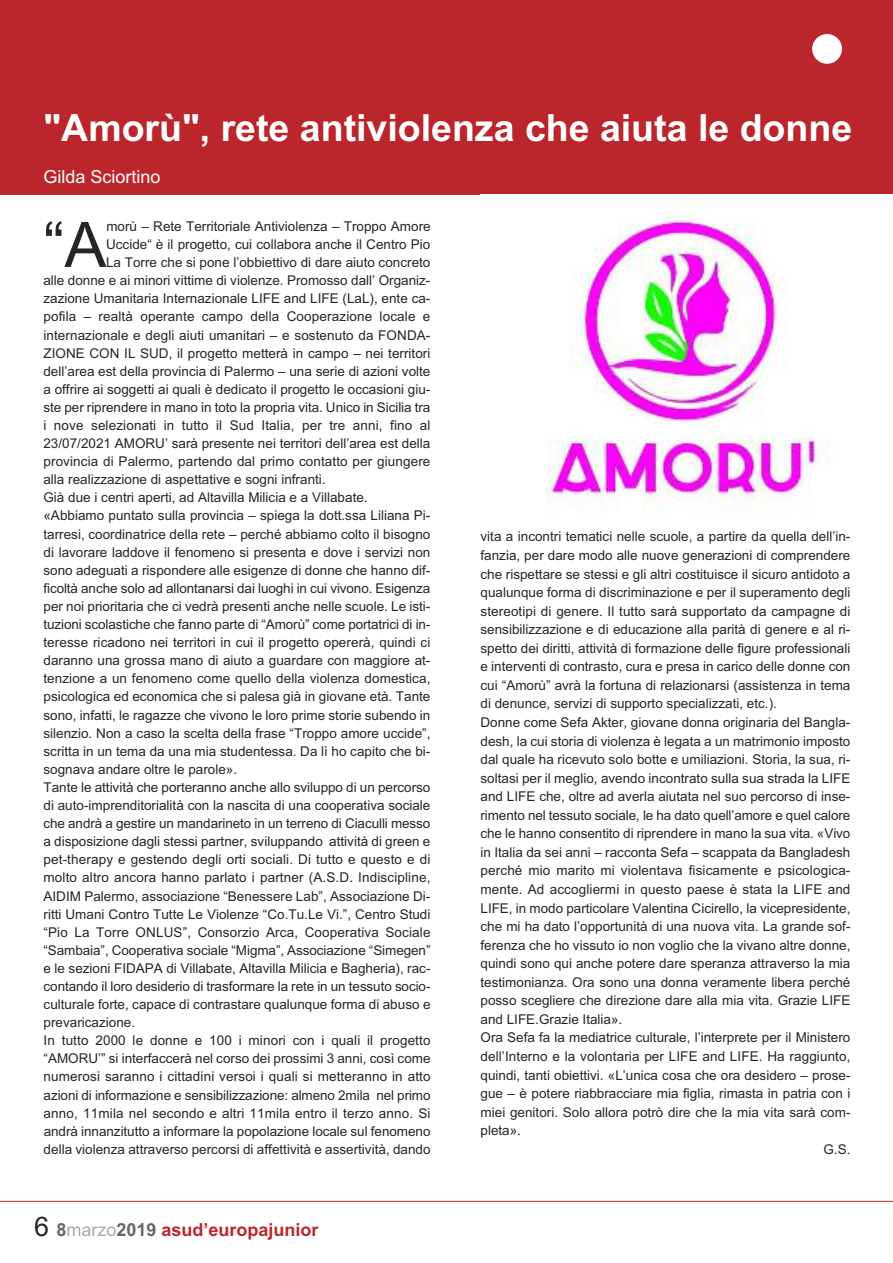
<style>
.page{position:relative;width:893px;height:1263px;background:#fff}
.page>*{position:absolute;margin:0;border:0;box-sizing:border-box;transform-origin:0 0}
.t1{font:62.85px "Arial";color:#272627}
.t2{font:700 37.5px "Arial";color:#fff}
.t3{font:700 18px "Arial";color:#bb262c}
.t4{font:18px "Arial";color:#fff}
.t5{font:13.5px "Arial";color:#272627}
.s1{font-weight:400;font-size:27px;color:#272627}
.s2{color:#666}
.s3{font-weight:400;color:#a9a9a9}
</style>
<div class="page">
<div style="left:0;top:0;width:893px;height:194px;background:#bb262c"></div>
<div style="left:812px;top:34px;width:30px;height:30px;background:#fff;border-radius:50%"></div>
<img style="left:545px;top:205px;width:288px;height:308px">
<hr style="left:0;top:1201px;width:893px;height:1px;background:#bb262c">
<h2 class="t2" style="left:43px;top:106px;width:810px">"Amorù", rete antiviolenza che aiuta le donne</h2>
<h3 class="t4" style="left:43px;top:167px;width:119px">Gilda Sciortino</h3>
<h1 class="t1" style="left:43px;top:208px;width:64px">“A</h1>
<p class="t5" style="left:106px;top:218px;width:326px">morù – Rete Territoriale Antiviolenza – Troppo Amore</p>
<p class="t5" style="left:106px;top:236px;width:326px">Uccide“ è il progetto, cui collabora anche il Centro Pio</p>
<p class="t5" style="left:106px;top:255px;width:326px">La Torre che si pone l’obbiettivo di dare aiuto concreto</p>
<p class="t5" style="left:43px;top:273px;width:388px">alle donne e ai minori vittime di violenze. Promosso dall’ Organiz-</p>
<p class="t5" style="left:43px;top:291px;width:388px">zazione Umanitaria Internazionale LIFE and LIFE (LaL), ente ca-</p>
<p class="t5" style="left:43px;top:309px;width:388px">pofila – realtà operante campo della Cooperazione locale e</p>
<p class="t5" style="left:43px;top:327px;width:388px">internazionale e degli aiuti umanitari – e sostenuto da FONDA-</p>
<p class="t5" style="left:43px;top:345px;width:388px">ZIONE CON IL SUD, il progetto metterà in campo – nei territori</p>
<p class="t5" style="left:43px;top:363px;width:388px">dell’area est della provincia di Palermo – una serie di azioni volte</p>
<p class="t5" style="left:43px;top:381px;width:388px">a offrire ai soggetti ai quali è dedicato il progetto le occasioni giu-</p>
<p class="t5" style="left:43px;top:399px;width:388px">ste per riprendere in mano in toto la propria vita. Unico in Sicilia tra</p>
<p class="t5" style="left:43px;top:417px;width:388px">i nove selezionati in tutto il Sud Italia, per tre anni, fino al</p>
<p class="t5" style="left:43px;top:435px;width:388px">23/07/2021 AMORU’ sarà presente nei territori dell’area est della</p>
<p class="t5" style="left:43px;top:454px;width:388px">provincia di Palermo, partendo dal primo contatto per giungere</p>
<p class="t5" style="left:43px;top:472px;width:284px">alla realizzazione di aspettative e sogni infranti.</p>
<p class="t5" style="left:43px;top:490px;width:326px">Già due i centri aperti, ad Altavilla Milicia e a Villabate.</p>
<p class="t5" style="left:43px;top:508px;width:388px">«Abbiamo puntato sulla provincia – spiega la dott.ssa Liliana Pi-</p>
<p class="t5" style="left:43px;top:526px;width:388px">tarresi, coordinatrice della rete – perché abbiamo colto il bisogno</p>
<p class="t5" style="left:43px;top:544px;width:388px">di lavorare laddove il fenomeno si presenta e dove i servizi non</p>
<p class="t5" style="left:43px;top:562px;width:388px">sono adeguati a rispondere alle esigenze di donne che hanno dif-</p>
<p class="t5" style="left:43px;top:580px;width:388px">ficoltà anche solo ad allontanarsi dai luoghi in cui vivono. Esigenza</p>
<p class="t5" style="left:43px;top:598px;width:388px">per noi prioritaria che ci vedrà presenti anche nelle scuole. Le isti-</p>
<p class="t5" style="left:43px;top:616px;width:388px">tuzioni scolastiche che fanno parte di “Amorù” come portatrici di in-</p>
<p class="t5" style="left:43px;top:635px;width:388px">teresse ricadono nei territori in cui il progetto opererà, quindi ci</p>
<p class="t5" style="left:43px;top:653px;width:388px">daranno una grossa mano di aiuto a guardare con maggiore at-</p>
<p class="t5" style="left:43px;top:671px;width:388px">tenzione a un fenomeno come quello della violenza domestica,</p>
<p class="t5" style="left:43px;top:689px;width:388px">psicologica ed economica che si palesa già in giovane età. Tante</p>
<p class="t5" style="left:43px;top:707px;width:388px">sono, infatti, le ragazze che vivono le loro prime storie subendo in</p>
<p class="t5" style="left:43px;top:725px;width:388px">silenzio. Non a caso la scelta della frase “Troppo amore uccide”,</p>
<p class="t5" style="left:43px;top:743px;width:388px">scritta in un tema da una mia studentessa. Da lì ho capito che bi-</p>
<p class="t5" style="left:44px;top:761px;width:195px">sognava andare oltre le parole».</p>
<p class="t5" style="left:44px;top:779px;width:388px">Tante le attività che porteranno anche allo sviluppo di un percorso</p>
<p class="t5" style="left:44px;top:797px;width:388px">di auto-imprenditorialità con la nascita di una cooperativa sociale</p>
<p class="t5" style="left:44px;top:815px;width:388px">che andrà a gestire un mandarineto in un terreno di Ciaculli messo</p>
<p class="t5" style="left:44px;top:834px;width:388px">a disposizione dagli stessi partner, sviluppando attività di green e</p>
<p class="t5" style="left:44px;top:852px;width:388px">pet-therapy e gestendo degli orti sociali. Di tutto e questo e di</p>
<p class="t5" style="left:44px;top:870px;width:388px">molto altro ancora hanno parlato i partner (A.S.D. Indiscipline,</p>
<p class="t5" style="left:44px;top:888px;width:388px">AIDIM Palermo, associazione “Benessere Lab”, Associazione Di-</p>
<p class="t5" style="left:44px;top:906px;width:388px">ritti Umani Contro Tutte Le Violenze “Co.Tu.Le Vi.”, Centro Studi</p>
<p class="t5" style="left:44px;top:924px;width:388px">“Pio La Torre ONLUS”, Consorzio Arca, Cooperativa Sociale</p>
<p class="t5" style="left:44px;top:942px;width:388px">“Sambaia”, Cooperativa sociale “Migma”, Associazione “Simegen”</p>
<p class="t5" style="left:44px;top:960px;width:388px">e le sezioni FIDAPA di Villabate, Altavilla Milicia e Bagheria), rac-</p>
<p class="t5" style="left:44px;top:978px;width:388px">contando il loro desiderio di trasformare la rete in un tessuto socio-</p>
<p class="t5" style="left:44px;top:996px;width:388px">culturale forte, capace di contrastare qualunque forma di abuso e</p>
<p class="t5" style="left:44px;top:1014px;width:93px">prevaricazione.</p>
<p class="t5" style="left:44px;top:1033px;width:388px">In tutto 2000 le donne e 100 i minori con i quali il progetto</p>
<p class="t5" style="left:44px;top:1051px;width:388px">“AMORU’” si interfaccerà nel corso dei prossimi 3 anni, così come</p>
<p class="t5" style="left:44px;top:1069px;width:388px">numerosi saranno i cittadini versoi i quali si metteranno in atto</p>
<p class="t5" style="left:44px;top:1087px;width:388px">azioni di informazione e sensibilizzazione: almeno 2mila nel primo</p>
<p class="t5" style="left:44px;top:1105px;width:388px">anno, 11mila nel secondo e altri 11mila entro il terzo anno. Si</p>
<p class="t5" style="left:44px;top:1123px;width:388px">andrà innanzitutto a informare la popolazione locale sul fenomeno</p>
<p class="t5" style="left:44px;top:1141px;width:388px">della violenza attraverso percorsi di affettività e assertività, dando</p>
<h3 class="t3" style="left:34px;top:1219px;width:286px"><span class="s1">6</span> <span class="s2">8</span><span class="s3">marzo</span><span class="s2">2019</span> asud’europajunior</h3>
<p class="t5" style="left:480px;top:529px;width:371px">vita a incontri tematici nelle scuole, a partire da quella dell’in-</p>
<p class="t5" style="left:480px;top:547px;width:371px">fanzia, per dare modo alle nuove generazioni di comprendere</p>
<p class="t5" style="left:480px;top:566px;width:371px">che rispettare se stessi e gli altri costituisce il sicuro antidoto a</p>
<p class="t5" style="left:480px;top:584px;width:371px">qualunque forma di discriminazione e per il superamento degli</p>
<p class="t5" style="left:480px;top:603px;width:371px">stereotipi di genere. Il tutto sarà supportato da campagne di</p>
<p class="t5" style="left:480px;top:622px;width:371px">sensibilizzazione e di educazione alla parità di genere e al ri-</p>
<p class="t5" style="left:480px;top:640px;width:371px">spetto dei diritti, attività di formazione delle figure professionali</p>
<p class="t5" style="left:480px;top:659px;width:371px">e interventi di contrasto, cura e presa in carico delle donne con</p>
<p class="t5" style="left:480px;top:677px;width:371px">cui “Amorù” avrà la fortuna di relazionarsi (assistenza in tema</p>
<p class="t5" style="left:480px;top:696px;width:298px">di denunce, servizi di supporto specializzati, etc.).</p>
<p class="t5" style="left:480px;top:714px;width:371px">Donne come Sefa Akter, giovane donna originaria del Bangla-</p>
<p class="t5" style="left:480px;top:733px;width:371px">desh, la cui storia di violenza è legata a un matrimonio imposto</p>
<p class="t5" style="left:480px;top:751px;width:371px">dal quale ha ricevuto solo botte e umiliazioni. Storia, la sua, ri-</p>
<p class="t5" style="left:480px;top:770px;width:371px">soltasi per il meglio, avendo incontrato sulla sua strada la LIFE</p>
<p class="t5" style="left:480px;top:789px;width:371px">and LIFE che, oltre ad averla aiutata nel suo percorso di inse-</p>
<p class="t5" style="left:480px;top:807px;width:371px">rimento nel tessuto sociale, le ha dato quell’amore e quel calore</p>
<p class="t5" style="left:480px;top:826px;width:371px">che le hanno consentito di riprendere in mano la sua vita. «Vivo</p>
<p class="t5" style="left:480px;top:844px;width:371px">in Italia da sei anni – racconta Sefa – scappata da Bangladesh</p>
<p class="t5" style="left:480px;top:863px;width:371px">perché mio marito mi violentava fisicamente e psicologica-</p>
<p class="t5" style="left:480px;top:881px;width:371px">mente. Ad accogliermi in questo paese è stata la LIFE and</p>
<p class="t5" style="left:480px;top:900px;width:371px">LIFE, in modo particolare Valentina Cicirello, la vicepresidente,</p>
<p class="t5" style="left:480px;top:918px;width:371px">che mi ha dato l’opportunità di una nuova vita. La grande sof-</p>
<p class="t5" style="left:480px;top:937px;width:371px">ferenza che ho vissuto io non voglio che la vivano altre donne,</p>
<p class="t5" style="left:480px;top:956px;width:371px">quindi sono qui anche potere dare speranza attraverso la mia</p>
<p class="t5" style="left:480px;top:974px;width:371px">testimonianza. Ora sono una donna veramente libera perché</p>
<p class="t5" style="left:480px;top:993px;width:371px">posso scegliere che direzione dare alla mia vita. Grazie LIFE</p>
<p class="t5" style="left:480px;top:1011px;width:143px">and LIFE.Grazie Italia».</p>
<p class="t5" style="left:480px;top:1030px;width:371px">Ora Sefa fa la mediatrice culturale, l’interprete per il Ministero</p>
<p class="t5" style="left:480px;top:1048px;width:371px">dell’Interno e la volontaria per LIFE and LIFE. Ha raggiunto,</p>
<p class="t5" style="left:480px;top:1067px;width:371px">quindi, tanti obiettivi. «L’unica cosa che ora desidero – prose-</p>
<p class="t5" style="left:480px;top:1085px;width:371px">gue – è potere riabbracciare mia figlia, rimasta in patria con i</p>
<p class="t5" style="left:481px;top:1104px;width:371px">miei genitori. Solo allora potrò dire che la mia vita sarà com-</p>
<p class="t5" style="left:481px;top:1123px;width:42px">pleta».</p>
<p class="t5" style="left:823px;top:1141px;width:29px">G.S.</p>
</div>
